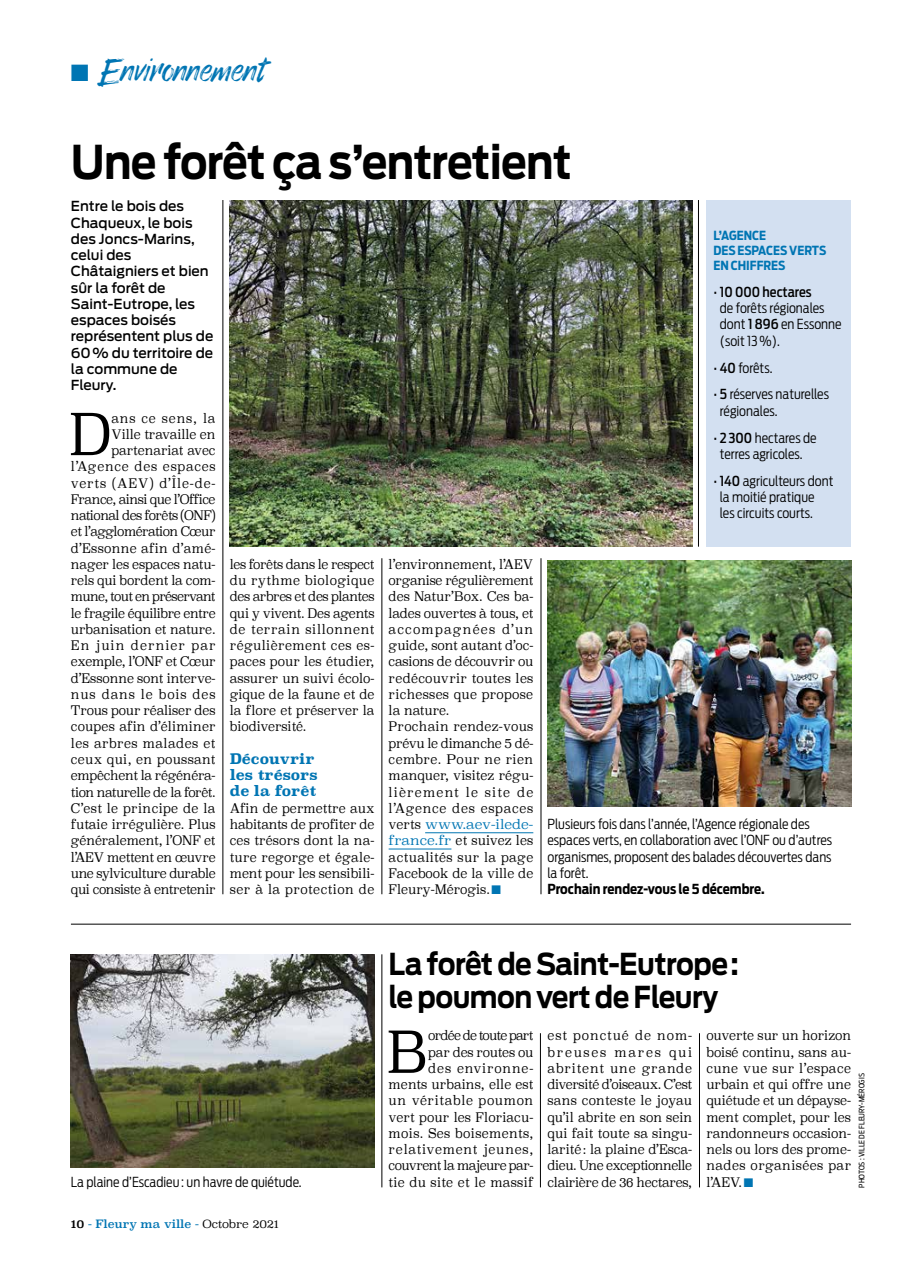
<style>
.page{position:relative;width:922px;height:1276px;background:#fff}
.page>*{position:absolute;margin:0;border:0;box-sizing:border-box;transform-origin:0 0}
.t1{font:300 56.88px "Superclarendon";color:#000;scale:.9 1}
.t2{font:700 46.25px "Antenna";letter-spacing:-.02em;color:#000;scale:.9 1}
.t3{font:33.75px "Enjoythe Ride";color:#0075b3}
.t4{font:700 30px/32.5px "Antenna";letter-spacing:-.02em;color:#000;scale:.9 1}
.t5{font:700 14.38px/16.2px "Superclarendon";color:#0075b3}
.t6{font:300 13.75px/16.2px "Antenna Cond";color:#000}
.t7{font:500 13.75px/16.2px "Antenna";color:#000}
.t8{font:700 13.75px "Antenna Cond";color:#000}
.t9{font:300 13.12px/16.2px "Superclarendon";color:#000;text-align:justify;scale:.9 1}
.t10{font:700 12.5px/15px "Antenna Cond";color:#0075b3}
.t11{font:11.25px "Superclarendon";letter-spacing:-.01em;color:#0075b3}
.t12{font:7.5px "Antenna Cond";color:#000}
.s1{color:#0075b3}
.s2{font-weight:500}
.s3{color:#000}
.s4{font-weight:300;color:#000}
</style>
<div class="page">
<hr style="left:425px;top:832px;width:108px;height:1px;background:#0075b3">
<hr style="left:388px;top:848px;width:63px;height:1px;background:#0075b3">
<hr style="left:381px;top:558px;width:1px;height:336px;background:#000">
<hr style="left:222px;top:200px;width:1px;height:694px;background:#000">
<hr style="left:540px;top:558px;width:1px;height:336px;background:#000">
<hr style="left:381px;top:954px;width:1px;height:233px;background:#000">
<hr style="left:540px;top:1033px;width:1px;height:154px;background:#000">
<hr style="left:699px;top:1033px;width:1px;height:154px;background:#000">
<hr style="left:698px;top:200px;width:1px;height:346px;background:#000">
<hr style="left:71px;top:924px;width:779px;height:1px;background:#000">
<img style="left:230px;top:200px;width:462px;height:346px">
<img style="left:71px;top:954px;width:303px;height:213px">
<img style="left:547px;top:561px;width:303px;height:245px">
<div style="left:706px;top:200px;width:144px;height:346px;background:#d3e0f1"></div>
<h3 class="t3" style="left:71px;top:50px;width:195px">■ Environnement</h3>
<h2 class="t2" style="left:71px;top:134px;width:557px">Une forêt ça s’entretient</h2>
<p class="t7" style="left:71px;top:198px;width:144px">Entre le bois des<br>Chaqueux, le bois des Joncs-Marins, celui des<br>Châtaigniers et bien sûr la forêt de<br>Saint-Eutrope, les espaces boisés représentent plus de<br>60% du territoire de la commune de<br>Fleury.</p>
<h1 class="t1" style="left:69px;top:397px;width:49px">D</h1>
<p class="t9" style="left:71px;top:411px;width:162px;text-align:right">ans ce sens, la<br>Ville travaille en partenariat avec l’Agence des espaces verts (AEV) d’Île-de-<br>France, ainsi que l’Office national des forêts (ONF) et l’agglomération Cœur d’Essonne afin d’amé&shy;nager les espaces natu&shy;rels qui bordent la com&shy;mune, tout en préservant le fragile équilibre entre urbanisation et nature.<br>En juin dernier par exemple, l’ONF et Cœur d’Essonne sont interve&shy;nus dans le bois des<br>Trous pour réaliser des coupes afin d’éliminer les arbres malades et ceux qui, en poussant empêchent la régénéra&shy;tion naturelle de la forêt.<br>C’est le principe de la futaie irrégulière. Plus généralement, l’ONF et l’AEV mettent en œuvre une sylviculture durable qui consiste à entretenir</p>
<p class="t9" style="left:230px;top:557px;width:162px">les forêts dans le respect du rythme biologique des arbres et des plantes qui y vivent. Des agents de terrain sillonnent régulièrement ces es&shy;paces pour les étudier, assurer un suivi écolo&shy;gique de la faune et de la flore et préserver la biodiversité.</p>
<p class="t5" style="left:230px;top:751px;width:89px">Découvrir les trésors de la forêt</p>
<p class="t9" style="left:230px;top:801px;width:162px">Afin de permettre aux habitants de profiter de ces trésors dont la na&shy;ture regorge et égale&shy;ment pour les sensibili&shy;ser à la protection de</p>
<p class="t9" style="left:388px;top:557px;width:162px;text-align:left">l’environnement, l’AEV organise régulièrement des Natur’Box. Ces ba&shy;lades ouvertes à tous, et accompagnées d’un guide, sont autant d’oc&shy;casions de découvrir ou redécouvrir toutes les richesses que propose la nature.<br>Prochain rendez-vous prévu le dimanche 5 dé&shy;cembre. Pour ne rien manquer, visitez régu&shy;lièrement le site de l’Agence des espaces verts <span class="s1">www.aev-ilede&shy;france.fr</span> et suivez les actualités sur la page<br>Facebook de la ville de<br>Fleury-Mérogis.<span class="s1">■</span></p>
<p class="t10" style="left:713px;top:228px;width:114px">L’AGENCE<br>DES ESPACES VERTS<br>EN CHIFFRES</p>
<p class="t6" style="left:719px;top:284px;width:123px;text-indent:-6px">• <span class="s2">10 000 hectares<br></span>de forêts régionales dont <span class="s2">1 896</span> en Essonne (soit 13%).</p>
<p class="t6" style="left:713px;top:359px;width:60px">• <span class="s2">40</span> forêts.</p>
<p class="t6" style="left:719px;top:386px;width:111px;text-indent:-6px">• <span class="s2">5</span> réserves naturelles régionales.</p>
<p class="t6" style="left:713px;top:429px;width:105px;text-align:center">• <span class="s2">2300</span> hectares de terres agricoles.</p>
<p class="t6" style="left:719px;top:472px;width:115px;text-indent:-6px">• <span class="s2">140</span> agriculteurs dont la moitié pratique<br>les circuits courts.</p>
<p class="t6" style="left:547px;top:816px;width:286px">Plusieurs fois dans l’année, l’Agence régionale des espaces verts, en collaboration avec l’ONF ou d’autres organismes, proposent des balades découvertes dans la forêt.</p>
<p class="t8" style="left:547px;top:881px;width:218px">Prochain rendez-vous le 5 décembre.</p>
<p class="t6" style="left:71px;top:1173px;width:232px">La plaine d’Escadieu : un havre de quiétude.</p>
<p class="t11" style="left:71px;top:1216px;width:209px"><span class="s3">10</span> - Fleury ma ville - <span class="s4">Octobre 2021</span></p>
<h3 class="t4" style="left:388px;top:948px;width:390px">La forêt de Saint-Eutrope: le poumon vert de Fleury</h3>
<p class="t9" style="left:388px;top:1028px;width:162px;text-align:right">ordée de toute part<br>par des routes ou<br>des environne&shy;ments urbains, elle est un véritable poumon vert pour les Floriacu&shy;mois. Ses boisements, relativement jeunes, couvrent la majeure par&shy;tie du site et le massif</p>
<p class="t9" style="left:547px;top:1028px;width:162px">est ponctué de nom&shy;breuses mares qui abritent une grande diversité d’oiseaux. C’est sans conteste le joyau qu’il abrite en son sein qui fait toute sa singu&shy;larité: la plaine d’Esca&shy;dieu. Une exceptionnelle clairière de 36 hectares,</p>
<p class="t9" style="left:706px;top:1028px;width:162px">ouverte sur un horizon boisé continu, sans au&shy;cune vue sur l’espace urbain et qui offre une quiétude et un dépayse&shy;ment complet, pour les randonneurs occasion&shy;nels ou lors des prome&shy;nades organisées par l’AEV.<span class="s1">■</span></p>
<h1 class="t1" style="left:386px;top:1014px;width:48px">B</h1>
<p class="t12" style="left:856px;top:1187px;width:116px;rotate:-90deg">PHOTOS : VILLE DE FLEURY-MÉROGIS</p>
</div>
